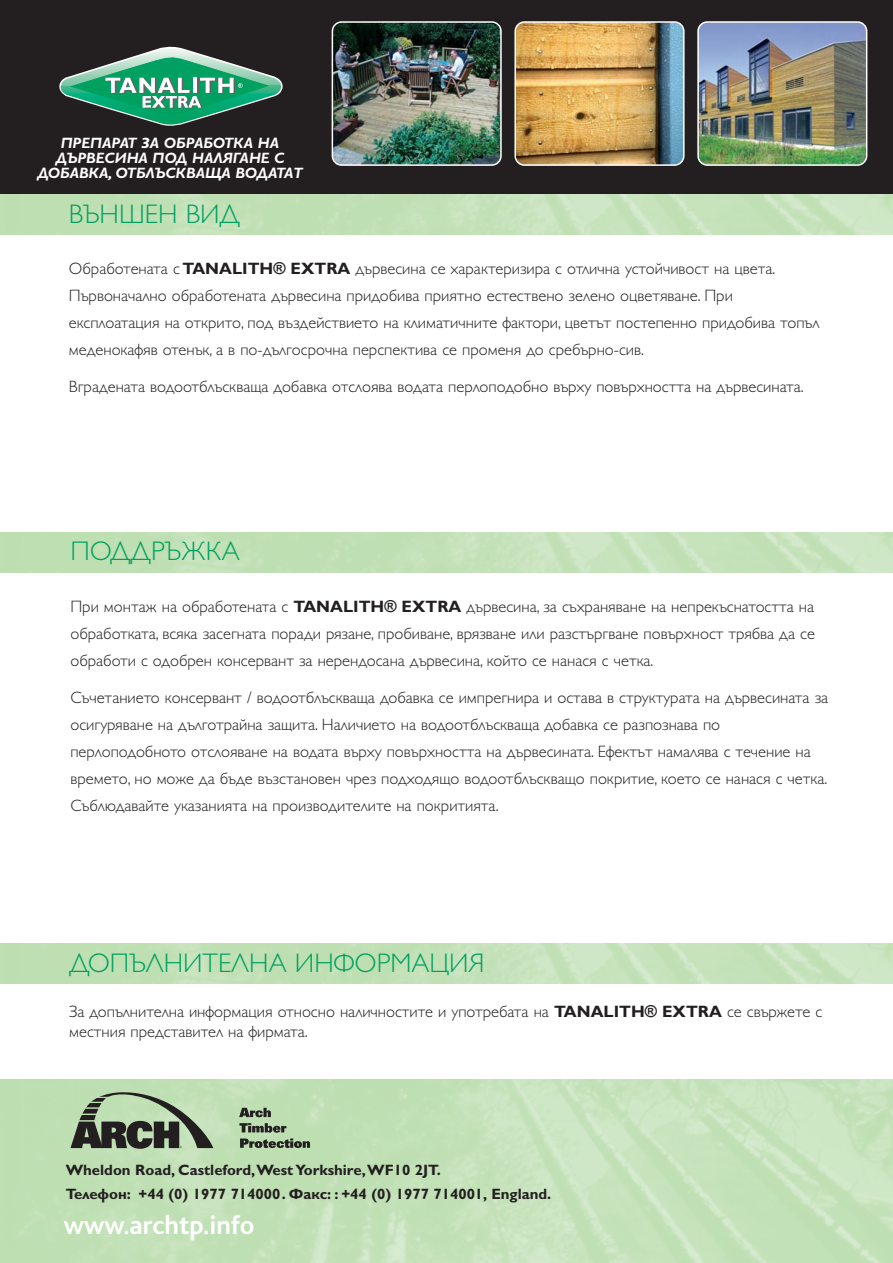
<style>
.page{position:relative;width:893px;height:1263px;background:#fff}
.page>*{position:absolute;margin:0;border:0;box-sizing:border-box;transform-origin:0 0}
.t1{font:300 27px "Gill Sans Cyr";color:#00a160}
.t2{font:700 27px "Bliss";color:#fff}
.t3{font:300 16.5px/27px "Gill Sans Cyr";color:#231f20}
.t4{font:700 15px/24px "Gill Sans Cyr";color:#231f20}
.t5{font:15px/15px "Gill Sans Cyr MT Bold Inclined";color:#fff;text-align:center}
.s1{font-weight:700}
</style>
<div class="page">
<img style="left:0;top:1080px;width:893px;height:183px">
<div style="left:0;top:0;width:893px;height:234px;background:#231f20"></div>
<img style="left:1px;top:194px;width:892px;height:41px">
<svg style="left:239px;top:1108px;width:32px;height:9px"></svg>
<svg style="left:239px;top:1123px;width:47px;height:9px"></svg>
<svg style="left:240px;top:1138px;width:70px;height:10px"></svg>
<svg style="left:70px;top:1092px;width:143px;height:57px;background:#83947b"></svg>
<svg style="left:59px;top:47px;width:224px;height:79px"></svg>
<img style="left:332px;top:21px;width:170px;height:145px">
<img style="left:514px;top:21px;width:171px;height:145px">
<img style="left:697px;top:21px;width:170px;height:145px">
<p class="t5" style="left:37px;top:137px;width:267px">ПРЕПАРАТ ЗА ОБРАБОТКА НА<br>ДЪРВЕСИНА ПОД НАЛЯГАНЕ С<br>ДОБАВКА, ОТБЛЪСКВАЩА ВОДАТАT</p>
<h1 class="t1" style="left:69px;top:203px;width:173px">ВЪНШЕН ВИД</h1>
<p class="t3" style="left:69px;top:256px;width:752px">Обработената с <span class="s1">TANALITH® EXTRA</span> дървесина се характеризира с отлична устойчивост на цвета.<br>Първоначално обработената дървесина придобива приятно естествено зелено оцветяване. При експлоатация на открито, под въздействието на климатичните фактори, цветът постепенно придобива топъл меденокафяв отенък, а в по-дългосрочна перспектива се променя до сребърно-сив.</p>
<p class="t3" style="left:69px;top:375px;width:736px">Вградената водоотблъскваща добавка отслоява водата перлоподобно върху повърхността на дървесината.</p>
<h1 class="t1" style="left:70px;top:541px;width:171px">ПОДДРЪЖКА</h1>
<p class="t3" style="left:70px;top:594px;width:746px;text-align:justify">При монтаж на обработената с <span class="s1">TANALITH® EXTRA</span> дървесина, за съхраняване на непрекъснатостта на обработката, всяка засегната поради рязане, пробиване, врязване или разстъргване повърхност трябва да се обработи с одобрен консервант за нерендосана дървесина, който се нанася с четка.</p>
<p class="t3" style="left:70px;top:686px;width:759px">Съчетанието консервант / водоотблъскваща добавка се импрегнира и остава в структурата на дървесината за осигуряване на дълготрайна защита. Наличието на водоотблъскваща добавка се разпознава по перлоподобното отслояване на водата върху повърхността на дървесината. Ефектът намалява с течение на времето, но може да бъде възстановен чрез подходящо водоотблъскващо покритие, което се нанася с четка.<br>Съблюдавайте указанията на производителите на покритията.</p>
<h1 class="t1" style="left:69px;top:953px;width:417px">ДОПЪЛНИТЕЛНА ИНФОРМАЦИЯ</h1>
<p class="t3" style="left:69px;top:1003px;width:755px;line-height:19.8px">За допълнителна информация относно наличностите и употребата на <span class="s1">TANALITH® EXTRA</span> се свържете с местния представител на фирмата.</p>
<p class="t4" style="left:66px;top:1159px;width:487px">Wheldon Road, Castleford,West Yorkshire,WF10 2JT.<br>Телефон: +44 (0) 1977 714000. Факс: : +44 (0) 1977 714001, England.</p>
<h1 class="t2" style="left:64px;top:1215px;width:192px">www.archtp.info</h1>
</div>
